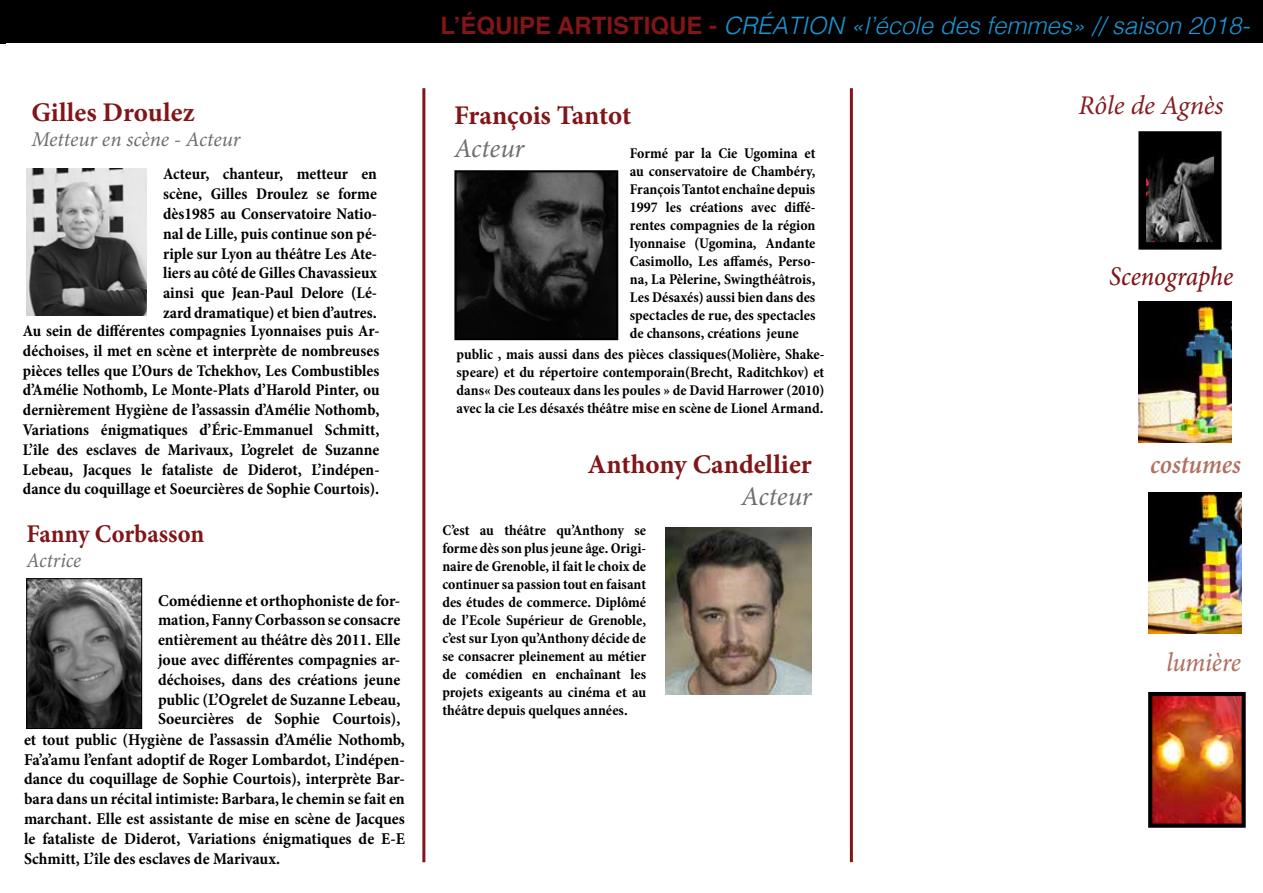
<style>
.page{position:relative;width:1263px;height:893px;background:#fff}
.page>*{position:absolute;margin:0;border:0;box-sizing:border-box;transform-origin:0 0}
.t1{font:700 27px "Minion Pro";color:#811518}
.t2{font:italic 27px "Minion Pro";letter-spacing:-.01em;color:#6d6e71}
.t3{font:italic 500 27px "Minion Pro";letter-spacing:-.005em;color:#811518;scale:.93 1}
.t4{font:italic 27px "Minion Pro";letter-spacing:-.005em;color:#831e22}
.t5{font:italic 600 27px "Minion Pro";letter-spacing:-.005em;color:#b17160;scale:.93 1}
.t6{font:italic 500 27px "Minion Pro";letter-spacing:-.01em;color:#b17160;scale:.93 1}
.t7{font:700 25.5px "Minion Pro";color:#811518;scale:.96 1}
.t8{font:italic 300 24px "Helvetica";color:#1a96d4}
.t9{font:italic 21px "Minion Pro";letter-spacing:-.005em;color:#6d6e71}
.t10{font:italic 21px "Minion Pro";letter-spacing:-.005em;color:#6d6e71;scale:.96 1}
.t11{font:700 condensed 16.5px/19.8px "Minion Pro";color:#000;text-align:justify}
.t12{font:700 16.5px "Minion Pro";color:#000;scale:.96 1}
.t13{font:700 condensed 15px/18px "Minion Pro";color:#000;text-align:justify}
.s1{font-weight:700;font-style:normal;color:#811518}
</style>
<div class="page">
<hr style="left:850px;top:88px;width:3px;height:774px;background:#811518">
<img style="left:1153px;top:697px;width:88px;height:126px">
<div style="left:1148px;top:692px;width:98px;height:136px;border:4px solid #000"></div>
<hr style="left:422px;top:88px;width:3px;height:774px;background:#811518">
<div style="left:0;top:0;width:1263px;height:43px;background:#000"></div>
<img style="left:457px;top:173px;width:158px;height:164px">
<div style="left:454px;top:170px;width:164px;height:170px;border:2px solid #000"></div>
<img style="left:666px;top:527px;width:146px;height:168px">
<img style="left:28px;top:580px;width:112px;height:147px">
<div style="left:26px;top:578px;width:116px;height:151px;border:1px solid #000"></div>
<img style="left:26px;top:169px;width:120px;height:146px">
<img style="left:1138px;top:301px;width:93px;height:142px">
<img style="left:1146px;top:139px;width:67px;height:103px">
<div style="left:1138px;top:131px;width:83px;height:119px;border:7px solid #000"></div>
<img style="left:1148px;top:492px;width:93px;height:141px">
<h1 class="t1" style="left:31px;top:93px;width:165px">Gilles Droulez</h1>
<h3 class="t9" style="left:31px;top:125px;width:211px">Metteur en scène - Acteur</h3>
<p class="t11" style="left:163px;top:164px;width:215px">Acteur, chanteur, metteur en scène, Gilles Droulez se forme dès1985 au Conservatoire Natio&shy;nal de Lille, puis continue son pé&shy;riple sur Lyon au théâtre Les Ate&shy;liers au côté de Gilles Chavassieux ainsi que Jean-Paul Delore (Lé&shy;zard dramatique) et bien d’autres.</p>
<p class="t11" style="left:23px;top:321px;width:358px">Au sein de différentes compagnies Lyonnaises puis Ar&shy;déchoises, il met en scène et interprète de nombreuses pièces telles que L’Ours de Tchekhov, Les Combustibles d’Amélie Nothomb, Le Monte-Plats d’Harold Pinter, ou dernièrement Hygiène de l’assassin d’Amélie Nothomb, Variations énigmatiques d’Éric-Emmanuel Schmitt, L’île des esclaves de Marivaux, L’ogrelet de Suzanne Lebeau, Jacques le fataliste de Diderot, L’indépen&shy;dance du coquillage et Soeurcières de Sophie Courtois).</p>
<h2 class="t7" style="left:26px;top:516px;width:187px">Fanny Corbasson</h2>
<h3 class="t10" style="left:26px;top:546px;width:59px">Actrice</h3>
<p class="t12" style="left:158px;top:589px;width:254px">Comédienne et orthophoniste de for-</p>
<p class="t12" style="left:158px;top:608px;width:254px">mation, Fanny Corbasson se consacre</p>
<p class="t12" style="left:158px;top:628px;width:254px">entièrement au théâtre dès 2011. Elle</p>
<p class="t12" style="left:158px;top:648px;width:254px">joue avec différentes compagnies ar-</p>
<p class="t12" style="left:158px;top:668px;width:254px">déchoises, dans des créations jeune</p>
<p class="t12" style="left:158px;top:688px;width:254px">public (L’Ogrelet de Suzanne Lebeau,</p>
<p class="t12" style="left:158px;top:707px;width:254px">Soeurcières de Sophie Courtois),</p>
<p class="t12" style="left:24px;top:728px;width:398px">et tout public (Hygiène de l’assassin d’Amélie Nothomb,</p>
<p class="t12" style="left:24px;top:748px;width:398px">Fa’a’amu l’enfant adoptif de Roger Lombardot, L’indépen-</p>
<p class="t12" style="left:24px;top:767px;width:398px">dance du coquillage de Sophie Courtois), interprète Bar-</p>
<p class="t12" style="left:24px;top:787px;width:398px">bara dans un récital intimiste: Barbara, le chemin se fait en</p>
<p class="t12" style="left:24px;top:807px;width:398px">marchant. Elle est assistante de mise en scène de Jacques</p>
<p class="t12" style="left:24px;top:827px;width:398px">le fataliste de Diderot, Variations énigmatiques de E-E</p>
<p class="t12" style="left:24px;top:847px;width:268px">Schmitt, L’île des esclaves de Marivaux.</p>
<h3 class="t8" style="left:441px;top:5px;width:810px"><span class="s1">L’ÉQUIPE ARTISTIQUE -</span> CRÉATION «l’école des femmes» // saison 2018-</h3>
<h1 class="t1" style="left:454px;top:97px;width:179px">François Tantot</h1>
<h1 class="t2" style="left:454px;top:130px;width:72px">Acteur</h1>
<p class="t13" style="left:630px;top:144px;width:187px">Formé par la Cie Ugomina et au conservatoire de Chambéry, François Tantot enchaîne depuis 1997 les créations avec diffé&shy;rentes compagnies de la région lyonnaise (Ugomina, Andante Casimollo, Les affamés, Perso&shy;na, La Pèlerine, Swingthéâtrois, Les Désaxés) aussi bien dans des spectacles de rue, des spectacles de chansons, créations jeune</p>
<p class="t13" style="left:457px;top:345px;width:369px">public , mais aussi dans des pièces classiques(Molière, Shake&shy;speare) et du répertoire contemporain(Brecht, Raditchkov) et dans« Des couteaux dans les poules » de David Harrower (2010) avec la cie Les désaxés théâtre mise en scène de Lionel Armand.</p>
<h1 class="t1" style="left:587px;top:445px;width:226px">Anthony Candellier</h1>
<h1 class="t2" style="left:741px;top:478px;width:72px">Acteur</h1>
<p class="t13" style="left:442px;top:521px;width:205px">C’est au théâtre qu’Anthony se forme dès son plus jeune âge. Origi&shy;naire de Grenoble, il fait le choix de continuer sa passion tout en faisant des études de commerce. Diplômé de l’Ecole Supérieur de Grenoble, c’est sur Lyon qu’Anthony décide de se consacrer pleinement au métier de comédien en enchaînant les projets exigeants au cinéma et au théâtre depuis quelques années.</p>
<h1 class="t4" style="left:1078px;top:87px;width:146px">Rôle de Agnès</h1>
<h1 class="t3" style="left:1109px;top:258px;width:135px">Scenographe</h1>
<h1 class="t5" style="left:1150px;top:445px;width:99px">costumes</h1>
<h1 class="t6" style="left:1166px;top:643px;width:82px">lumière</h1>
</div>
